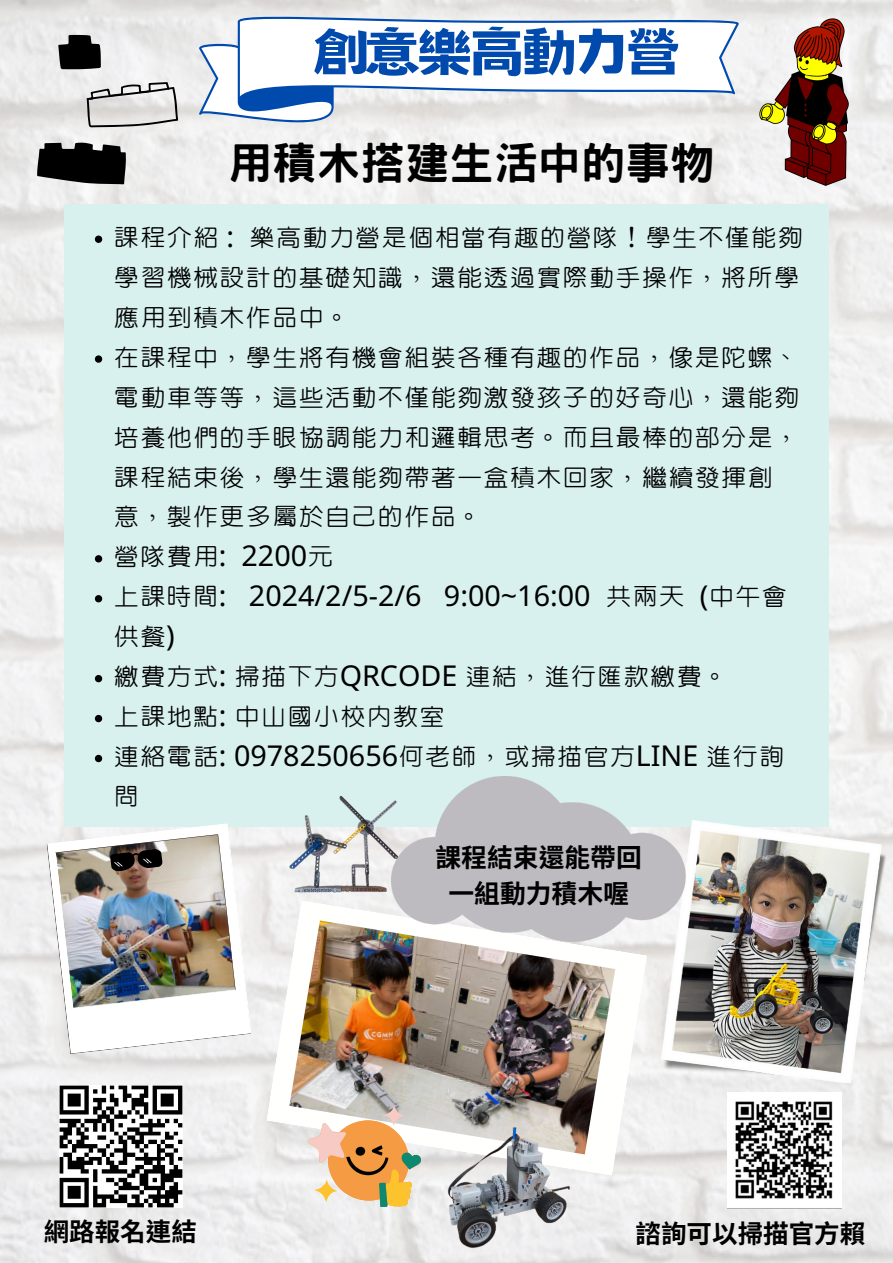
<style>
.page{position:relative;width:893px;height:1263px;background:#fff}
.page>*{position:absolute;margin:0;border:0;box-sizing:border-box;transform-origin:0 0}
.t1{font:56.93px "Canva Sweet Heart";letter-spacing:-.06em;color:#004aad}
.t2{font:800 44.25px "Han Wang Hei";color:#000}
.t3{font:28.72px/39.9px "cw Te X Yen";color:#000}
.t4{font:28.72px/39.9px "Noto Sans";color:#000}
.t5{font:700 25.8px/35.9px "Noto Sans TC";color:#000;text-align:center}
.t6{font:700 25.5px "Noto Sans TC";color:#000}
.s1{font-family:"Noto Sans"}
.s2{font-family:"cw Te X Yen"}
</style>
<div class="page">
<img style="left:0;top:0;width:893px;height:1263px">
<svg style="left:266px;top:900px;width:381px;height:276px"></svg>
<img style="left:289px;top:920px;width:326px;height:234px">
<img style="left:759px;top:18px;width:89px;height:168px">
<div style="left:64px;top:205px;width:764px;height:622px;background:#d8f1ee"></div>
<svg style="left:95px;top:236px;width:7px;height:7px"></svg>
<svg style="left:95px;top:355px;width:7px;height:8px"></svg>
<svg style="left:95px;top:555px;width:7px;height:7px"></svg>
<svg style="left:95px;top:595px;width:7px;height:7px"></svg>
<svg style="left:95px;top:675px;width:7px;height:7px"></svg>
<svg style="left:95px;top:715px;width:7px;height:7px"></svg>
<svg style="left:95px;top:755px;width:7px;height:7px"></svg>
<svg style="left:199px;top:17px;width:540px;height:105px"></svg>
<img style="left:662px;top:821px;width:225px;height:262px">
<img style="left:421px;top:1114px;width:179px;height:134px">
<img style="left:274px;top:796px;width:118px;height:100px">
<img style="left:47px;top:823px;width:204px;height:231px">
<svg style="left:308px;top:1105px;width:113px;height:102px"></svg>
<svg style="left:58px;top:35px;width:43px;height:34px"></svg>
<svg style="left:37px;top:143px;width:89px;height:41px;background:#252525"></svg>
<svg style="left:86px;top:82px;width:92px;height:45px"></svg>
<img style="left:392px;top:776px;width:293px;height:166px">
<img style="left:60px;top:1085px;width:122px;height:122px">
<img style="left:727px;top:1092px;width:114px;height:116px">
<p class="t1" style="left:312px;top:14px;width:370px">創意樂高動力營</p>
<p class="t2" style="left:227px;top:141px;width:488px">用積木搭建生活中的事物</p>
<p class="t3" style="left:113px;top:218px;width:691px">課程介紹 <span class="s1">:</span> 樂高動力營是個相當有趣的營隊！學生不僅能夠學習機械設計的基礎知識，還能透過實際動手操作，將所學應用到積木作品中。</p>
<p class="t3" style="left:113px;top:338px;width:688px">在課程中，學生將有機會組裝各種有趣的作品，像是陀螺、電動車等等，這些活動不僅能夠激發孩子的好奇心，還能夠培養他們的手眼協調能力和邏輯思考。而且最棒的部分是，課程結束後，學生還能夠帶著一盒積木回家，繼續發揮創意，製作更多屬於自己的作品。</p>
<p class="t3" style="left:113px;top:538px;width:222px">營隊費用<span class="s1">: 2200</span>元</p>
<p class="t4" style="left:113px;top:575px;width:676px"><span class="s2">上課時間</span>: 2024/2/5-2/6 9:00~16:00 <span class="s2">共兩天</span> (<span class="s2">中午會供餐</span>)</p>
<p class="t3" style="left:113px;top:657px;width:617px">繳費方式<span class="s1">:</span> 掃描下方<span class="s1">QRCODE</span> 連結，進行匯款繳費。</p>
<p class="t3" style="left:113px;top:697px;width:333px">上課地點<span class="s1">:</span> 中山國小校內教室</p>
<p class="t3" style="left:113px;top:737px;width:673px">連絡電話<span class="s1">: 0978250656</span>何老師，或掃描官方<span class="s1">LINE</span> 進行詢問</p>
<p class="t5" style="left:435px;top:838px;width:208px">課程結束還能帶回一組動力積木喔</p>
<p class="t6" style="left:44px;top:1211px;width:154px">網路報名連結</p>
<p class="t6" style="left:635px;top:1214px;width:231px">諮詢可以掃描官方賴</p>
</div>
